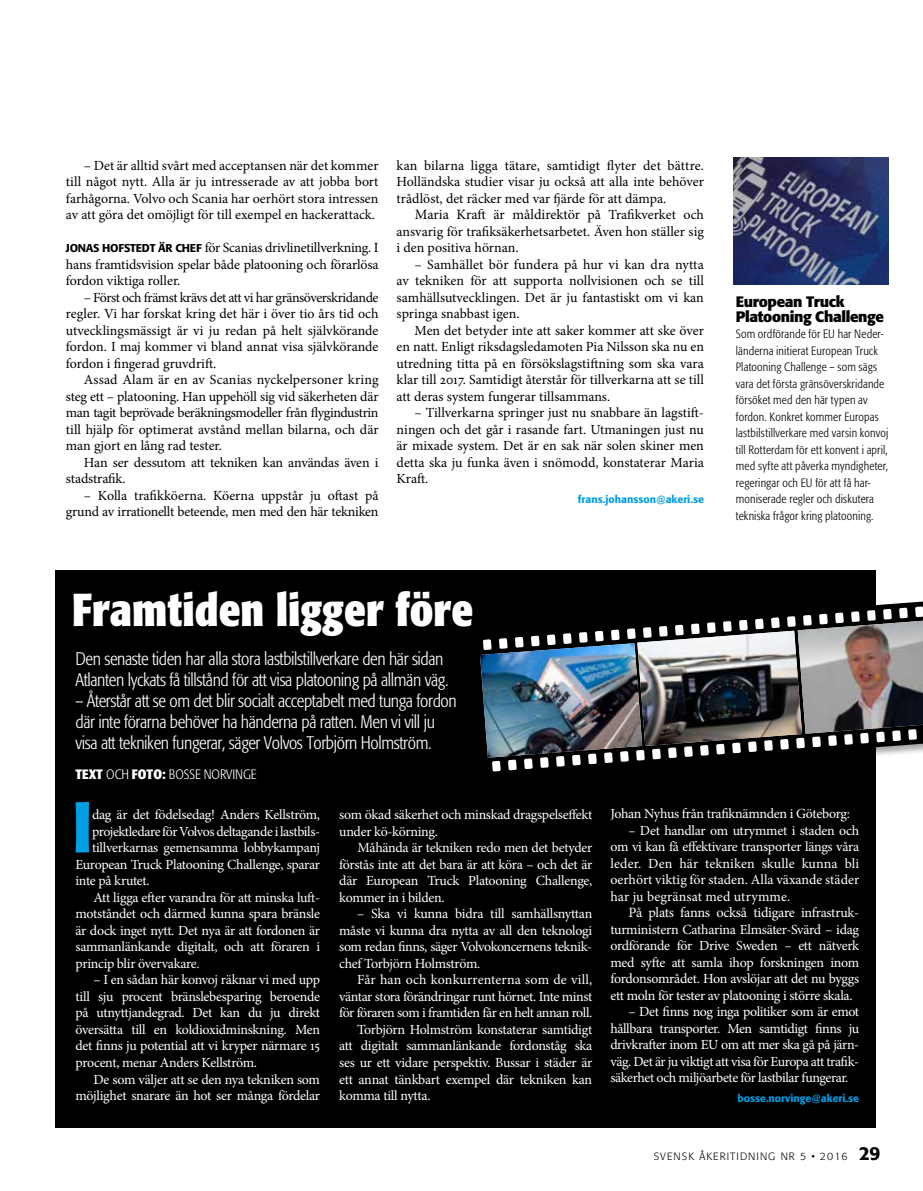
<style>
.page{position:relative;width:923px;height:1191px;background:#fff}
.page>*{position:absolute;margin:0;border:0;box-sizing:border-box;transform-origin:0 0}
.t1{font:500 71.1px "Formata OT";color:#009ee3}
.t2{font:700 45.6px "Formata OT Condenced";color:#fff}
.t3{font:300 18px/21px "Formata OT Condenced";letter-spacing:-.02em;color:#fff}
.t4{font:700 15px/15px "Formata OT";letter-spacing:-.025em;color:#000001}
.t5{font:14.25px "Minion Pro";letter-spacing:-.005em;color:#000001}
.t6{font:14.25px "Minion Pro";letter-spacing:-.02em;color:#fff}
.t7{font:13.95px/16.5px "Minion Pro";letter-spacing:-.025em;color:#fff;text-align:justify}
.t8{font:13.95px/16.5px "Minion Pro";letter-spacing:-.005em;color:#000001;text-align:justify}
.t9{font:13.95px "Minion Pro";letter-spacing:.005em;color:#fff}
.t10{font:300 13.5px "Formata OT Condenced";color:#fff}
.t11{font:300 12px/16.5px "Formata OT Condenced";letter-spacing:.015em;color:#000001}
.t12{font:500 10.5px "Formata OT";color:#009ee3}
.t13{font:300 10.5px "Formata OT";letter-spacing:.1em;color:#000001}
.s1{font-family:"Formata OT";font-weight:500;font-size:11.25px}
.s2{font-size:13.95px}
.s3{font-weight:700}
.s4{font-weight:500;font-size:18.75px}
</style>
<div class="page">
<div style="left:55px;top:570px;width:821px;height:557px;background:#000001"></div>
<div style="left:460px;top:597px;width:463px;height:191px;background:#000001"></div>
<svg style="left:493px;top:601px;width:430px;height:176px"></svg>
<img style="left:480px;top:606px;width:443px;height:165px">
<img style="left:733px;top:157px;width:156px;height:128px">
<p class="t8" style="left:66px;top:157px;width:314px;text-indent:18px">– Det är alltid svårt med acceptansen när det kommer till något nytt. Alla är ju intresserade av att jobba bort farhågorna. Volvo och Scania har oerhört stora intressen av att göra det omöjligt för till exempel en hackerattack.</p>
<p class="t8" style="left:66px;top:239px;width:314px"><span class="s1">JONAS HOFSTEDT ÄR CHEF</span> för Scanias drivlinetillverkning. I hans framtidsvision spelar både platooning och förarlösa fordon viktiga roller.</p>
<p class="t8" style="left:66px;top:289px;width:314px;text-indent:18px">– Först och främst krävs det att vi har gränsöverskridande regler. Vi har forskat kring det här i över tio års tid och utvecklingsmässigt är vi ju redan på helt självkörande fordon. I maj kommer vi bland annat visa självkörande fordon i fingerad gruvdrift.</p>
<p class="t8" style="left:66px;top:371px;width:314px;text-indent:18px">Assad Alam är en av Scanias nyckelpersoner kring steg ett – platooning. Han uppehöll sig vid säkerheten där man tagit beprövade beräkningsmodeller från flygindustrin till hjälp för optimerat avstånd mellan bilarna, och där man gjort en lång rad tester.</p>
<p class="t8" style="left:66px;top:454px;width:314px;text-indent:18px">Han ser dessutom att tekniken kan användas även i stadstrafik.</p>
<p class="t8" style="left:66px;top:487px;width:314px;text-align:right">– Kolla trafikköerna. Köerna uppstår ju oftast på grund av irrationellt beteende, men med den här tekniken</p>
<p class="t8" style="left:396px;top:157px;width:309px">kan bilarna ligga tätare, samtidigt flyter det bättre.<br>Holländska studier visar ju också att alla inte behöver trådlöst, det räcker med var fjärde för att dämpa.</p>
<p class="t5" style="left:415px;top:205px;width:290px">Maria Kraft är måldirektör <span class="s2">på Trafikverket och</span></p>
<p class="t8" style="left:396px;top:223px;width:309px">ansvarig för trafiksäkerhetsarbetet. Även hon ställer sig i den positiva hörnan.</p>
<p class="t8" style="left:396px;top:256px;width:309px;text-indent:18px">– Samhället bör fundera på hur vi kan dra nytta av tekniken för att supporta nollvisionen och se till samhällsutvecklingen. Det är ju fantastiskt om vi kan springa snabbast igen.</p>
<p class="t8" style="left:396px;top:322px;width:309px;text-indent:18px">Men det betyder inte att saker kommer att ske över en natt. Enligt riksdagsledamoten Pia Nilsson ska nu en utredning titta på en försökslagstiftning som ska vara klar till 2017. Samtidigt återstår för tillverkarna att se till att deras system fungerar tillsammans.</p>
<p class="t8" style="left:396px;top:404px;width:309px;text-indent:18px">– Tillverkarna springer just nu snabbare än lagstift&shy;ningen och det går i rasande fart. Utmaningen just nu är mixade system. Det är en sak när solen skiner men detta ska ju funka även i snömodd, konstaterar Maria Kraft.</p>
<p class="t12" style="left:578px;top:492px;width:127px">frans.johansson@akeri.se</p>
<h2 class="t2" style="left:72px;top:582px;width:403px">Framtiden ligger före</h2>
<p class="t3" style="left:75px;top:648px;width:374px">Den senaste tiden har alla stora lastbilstillverkare den här sidan<br>Atlanten lyckats få tillstånd för att visa platooning på allmän väg.</p>
<p class="t3" style="left:75px;top:690px;width:383px">– Återstår att se om det blir socialt acceptabelt med tunga fordon där inte förarna behöver ha händerna på ratten. Men vi vill ju visa att tekniken fungerar, säger Volvos Torbjörn Holmström.</p>
<p class="t10" style="left:75px;top:767px;width:183px"><span class="s3">TEXT</span> OCH <span class="s3">FOTO:</span> BOSSE NORVINGE</p>
<p class="t4" style="left:736px;top:293px;width:150px">European Truck<br>Platooning Challenge</p>
<p class="t11" style="left:736px;top:326px;width:154px">Som ordförande för EU har Neder&shy;länderna initierat European Truck Platooning Challenge – som sägs vara det första gränsöverskridande försöket med den här typen av fordon. Konkret kommer Europas lastbilstillverkare med varsin konvoj till Rotterdam för ett konvent i april, med syfte att påverka myndigheter, regeringar och EU för att få har&shy;moniserade regler och diskutera tekniska frågor kring platooning.</p>
<h1 class="t1" style="left:71px;top:783px;width:24px">I</h1>
<p class="t7" style="left:92px;top:806px;width:229px">dag är det födelsedag! Anders Kellström,</p>
<p class="t7" style="left:92px;top:823px;width:229px">projektledare för Volvos deltagande i lastbils-</p>
<p class="t7" style="left:92px;top:839px;width:229px">tillverkarnas gemensamma lobbykampanj</p>
<p class="t7" style="left:75px;top:856px;width:246px">European Truck Platooning Challenge, sparar</p>
<p class="t7" style="left:75px;top:872px;width:76px">inte på krutet.</p>
<p class="t7" style="left:93px;top:889px;width:228px">Att ligga efter varandra för att minska luft-</p>
<p class="t7" style="left:75px;top:905px;width:246px">motståndet och därmed kunna spara bränsle</p>
<p class="t7" style="left:75px;top:922px;width:246px">är dock inget nytt. Det nya är att fordonen är</p>
<p class="t7" style="left:75px;top:938px;width:246px">sammanlänkande digitalt, och att föraren i</p>
<p class="t7" style="left:75px;top:955px;width:126px">princip blir övervakare.</p>
<p class="t7" style="left:75px;top:971px;width:246px;text-indent:18px">– I en sådan här konvoj räknar vi med upp till sju procent bränslebesparing beroende på utnyttjandegrad. Det kan du ju direkt översätta till en koldioxidminskning. Men det finns ju potential att vi kryper närmare 15 procent, menar Anders Kellström.</p>
<p class="t7" style="left:75px;top:1070px;width:246px;text-align:right">De som väljer att se den nya tekniken som möjlighet snarare än hot ser många fördelar</p>
<p class="t7" style="left:339px;top:806px;width:254px">som ökad säkerhet och minskad dragspelseffekt under kö-körning.</p>
<p class="t7" style="left:339px;top:839px;width:255px;text-indent:18px">Måhända är tekniken redo men det betyder förstås inte att det bara är att köra – och det är där European Truck Platooning Challenge, kommer in i bilden.</p>
<p class="t7" style="left:339px;top:905px;width:255px;text-indent:18px">– Ska vi kunna bidra till samhällsnyttan måste vi kunna dra nytta av all den teknologi som redan finns, säger Volvokoncernens teknik&shy;chef Torbjörn Holmström.</p>
<p class="t9" style="left:357px;top:970px;width:237px">Får han och konkurrenterna som de vill,</p>
<p class="t7" style="left:339px;top:988px;width:254px">väntar stora förändringar runt hörnet. Inte minst</p>
<p class="t7" style="left:339px;top:1004px;width:255px">för föraren som i framtiden får en helt annan roll.</p>
<p class="t7" style="left:357px;top:1021px;width:237px">Torbjörn Holmström konstaterar samtidigt</p>
<p class="t7" style="left:339px;top:1037px;width:254px">att digitalt sammanlänkande fordonståg ska</p>
<p class="t7" style="left:339px;top:1054px;width:254px">ses ur ett vidare perspektiv. Bussar i städer är</p>
<p class="t7" style="left:339px;top:1070px;width:254px">ett annat tänkbart exempel där tekniken kan</p>
<p class="t7" style="left:339px;top:1087px;width:93px">komma till nytta.</p>
<p class="t7" style="left:610px;top:805px;width:241px">Johan Nyhus från trafiknämnden i Göteborg:</p>
<p class="t7" style="left:610px;top:822px;width:250px;text-indent:18px">– Det handlar om utrymmet i staden och om vi kan få effektivare transporter längs våra leder. Den här tekniken skulle kunna bli oerhört viktig för staden. Alla växande städer har ju begränsat med utrymme.</p>
<p class="t6" style="left:628px;top:903px;width:232px">På plats fanns också tidigare <span class="s2">infrastruk-</span></p>
<p class="t7" style="left:610px;top:921px;width:250px">turministern Catharina Elmsäter-Svärd – idag ordförande för Drive Sweden – ett nätverk med syfte att samla ihop forskningen inom fordonsområdet. Hon avslöjar att det nu byggs ett moln för tester av platooning i större skala.</p>
<p class="t7" style="left:610px;top:1003px;width:250px;text-indent:18px">– Det finns nog inga politiker som är emot hållbara transporter. Men samtidigt finns ju drivkrafter inom EU om att mer ska gå på järn&shy;väg. Det är ju viktigt att visa för Europa att trafik&shy;säkerhet och miljöarbete för lastbilar fungerar.</p>
<p class="t12" style="left:737px;top:1091px;width:123px">bosse.norvinge@akeri.se</p>
<p class="t13" style="left:654px;top:1150px;width:228px">SVENSK ÅKERITIDNING NR 5 • 2016 <span class="s4">29</span></p>
</div>
